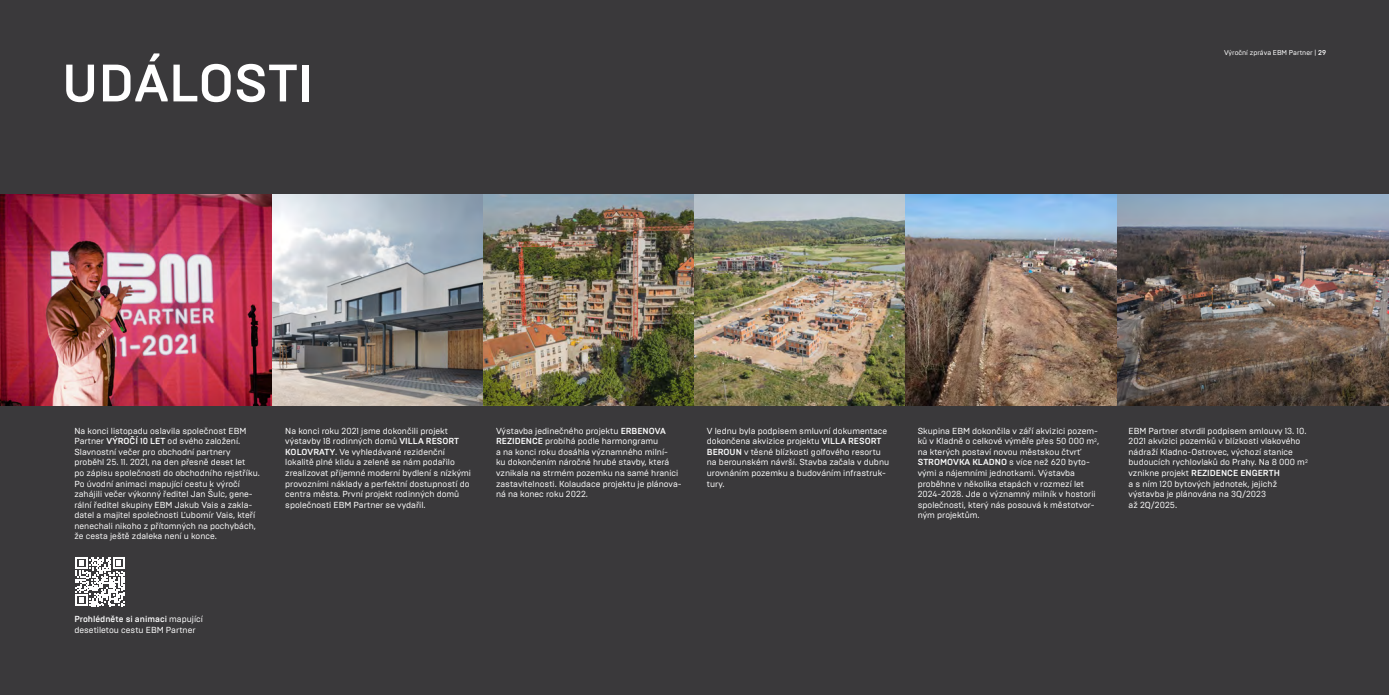
<style>
.page{position:relative;width:1389px;height:695px;background:#fff}
.page>*{position:absolute;margin:0;border:0;box-sizing:border-box;transform-origin:0 0}
.t1{font:500 52.5px "Brutal Type";color:#fff}
.t2{font:8.75px/10.5px "Brutal Type";color:#fff}
.t3{font:7px "Brutal Type";color:#fff}
.s1{font-weight:500}
</style>
<div class="page">
<div style="left:0;top:0;width:1389px;height:694px;background:#3a393b"></div>
<img style="left:0;top:195px;width:1389px;height:211px">
<svg style="left:75px;top:557px;width:50px;height:49px"></svg>
<h1 class="t1" style="left:62px;top:51px;width:253px">UDÁLOSTI</h1>
<p class="t3" style="left:1224px;top:49px;width:103px">Výroční zpráva EBM Partner | <span class="s1">29</span></p>
<p class="t2" style="left:74px;top:425px;width:187px">Na konci listopadu oslavila společnost EBM Partner <span class="s1">VÝROČÍ 10 LET</span> od svého založení.<br>Slavnostní večer pro obchodní partnery proběhl 25. 11. 2021, na den přesně deset let<br>po zápisu společnosti do obchodního rejstříku.<br>Po úvodní animaci mapující cestu k výročí zahájili večer výkonný ředitel Jan Šulc, gene&shy;rální ředitel skupiny EBM Jakub Vais a zakla&shy;datel a majitel společnosti Ľubomír Vais, kteří nenechali nikoho z přítomných na pochybách, že cesta ještě zdaleka není u konce.</p>
<p class="t2" style="left:285px;top:425px;width:187px">Na konci roku 2021 jsme dokončili projekt výstavby 18 rodinných domů <span class="s1">VILLA RESORT KOLOVRATY</span>. Ve vyhledávané rezidenční lokalitě plné klidu a zeleně se nám podařilo zrealizovat příjemné moderní bydlení s nízkými provozními náklady a perfektní dostupností do centra města. První projekt rodinných domů společnosti EBM Partner se vydařil.</p>
<p class="t2" style="left:496px;top:425px;width:187px">Výstavba jedinečného projektu <span class="s1">ERBENOVA REZIDENCE</span> probíhá podle harmongramu<br>a na konci roku dosáhla významného milní-<br>ku dokončením náročné hrubé stavby, která vznikala na strmém pozemku na samé hranici zastavitelnosti. Kolaudace projektu je plánova&shy;ná na konec roku 2022.</p>
<p class="t2" style="left:707px;top:425px;width:184px">V lednu byla podpisem smluvní dokumentace dokončena akvizice projektu <span class="s1">VILLA RESORT BEROUN</span> v těsné blízkosti golfového resortu na berounském návrší. Stavba začala v dubnu urovnáním pozemku a budováním infrastruk&shy;tury.</p>
<p class="t2" style="left:918px;top:425px;width:183px">Skupina EBM dokončila v září akvizici pozem&shy;ků v Kladně o celkové výměře přes 50 000 m<sup>2</sup>, na kterých postaví novou městskou čtvrť <span class="s1">STROMOVKA KLADNO</span> s více než 620 byto&shy;vými a nájemními jednotkami. Výstavba proběhne v několika etapách v rozmezí let 2024-2028. Jde o významný milník v hostorii společnosti, který nás posouvá k městotvor&shy;ným projektům.</p>
<p class="t2" style="left:1129px;top:425px;width:181px">EBM Partner stvrdil podpisem smlouvy 13. 10.<br>2021 akvizici pozemků v blízkosti vlakového nádraží Kladno-Ostrovec, výchozí stanice budoucích rychlovlaků do Prahy. Na 8 000 m<sup>2 </sup>vznikne projekt <span class="s1">REZIDENCE ENGERTH<br></span>a s ním 120 bytových jednotek, jejichž výstavba je plánována na 3Q/2023<br>až 2Q/2025.</p>
<p class="t2" style="left:74px;top:614px;width:130px"><span class="s1">Prohlédněte si animaci</span> mapující desetiletou cestu EBM Partner</p>
</div>
